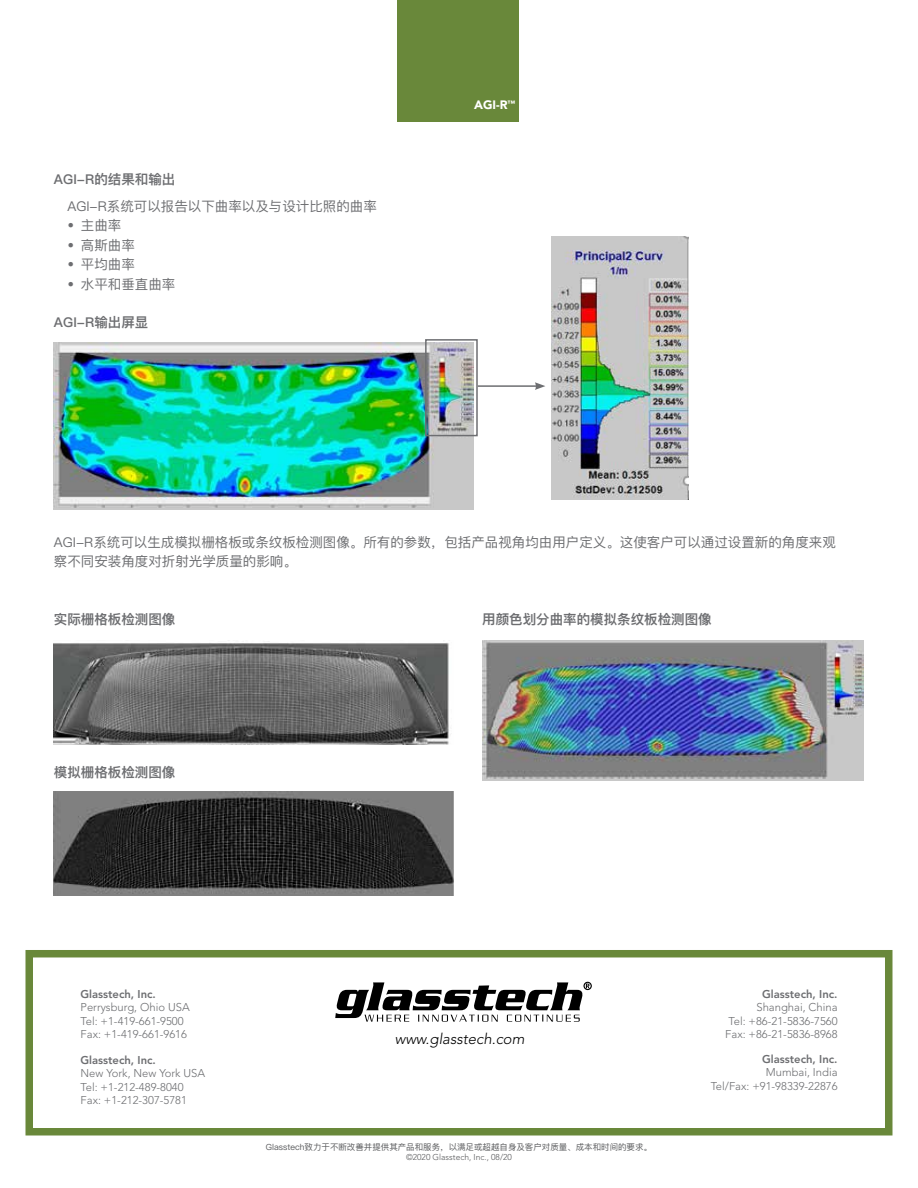
<style>
.page{position:relative;width:918px;height:1188px;background:#fff}
.page>*{position:absolute;margin:0;border:0;box-sizing:border-box;transform-origin:0 0}
.t1{font:italic 300 15px "Avenir LT Std";color:#000}
.t2{font:13.5px/19.5px "Ping Fang SC";color:#6d6e71}
.t3{font:600 13.5px "Ping Fang SC";color:#6d6e71}
.t4{font:900 12.15px "Avenir LT Std";color:#fff}
.t5{font:300 11.25px/13.5px "Avenir LT Std";color:#6d6e71}
.t6{font:800 11.25px "Avenir LT Std";color:#6d6e71}
.t7{font:8.55px "Ping Fang SC";color:#58595b}
.t8{font:300 8.55px "Avenir LT Std";color:#58595b}
</style>
<div class="page">
<div style="left:397px;top:0;width:121px;height:122px;background:#69883a"></div>
<div style="left:25px;top:950px;width:867px;height:186px;border:8px solid #69883a"></div>
<svg style="left:335px;top:982px;width:257px;height:40px"></svg>
<img style="left:54px;top:343px;width:420px;height:166px">
<img style="left:552px;top:237px;width:136px;height:262px">
<img style="left:54px;top:641px;width:397px;height:103px">
<img style="left:54px;top:792px;width:399px;height:103px">
<img style="left:482px;top:641px;width:382px;height:140px">
<div style="left:425px;top:339px;width:53px;height:97px;border:2px solid #6d6e71"></div>
<hr style="left:478px;top:385px;width:59px;height:2px;background:#6d6e71">
<svg style="left:535px;top:382px;width:10px;height:8px"></svg>
<p class="t3" style="left:54px;top:171px;width:123px">AGI-R的结果和输出</p>
<p class="t2" style="left:67px;top:196px;width:311px">AGI-R系统可以报告以下曲率以及与设计比照的曲率</p>
<p class="t2" style="left:67px;top:216px;width:55px">• 主曲率</p>
<p class="t2" style="left:67px;top:235px;width:69px">• 高斯曲率</p>
<p class="t2" style="left:67px;top:254px;width:69px">• 平均曲率</p>
<p class="t2" style="left:67px;top:274px;width:109px">• 水平和垂直曲率</p>
<p class="t3" style="left:54px;top:313px;width:96px">AGI-R输出屏显</p>
<p class="t4" style="left:474px;top:98px;width:43px">AGI-R<sup>™</sup></p>
<p class="t2" style="left:54px;top:532px;width:783px">AGI-R系统可以生成模拟栅格板或条纹板检测图像。所有的参数，包括产品视角均由用户定义。这使客户可以通过设置新的角度来观察不同安装角度对折射光学质量的影响。</p>
<p class="t3" style="left:54px;top:611px;width:123px">实际栅格板检测图像</p>
<p class="t3" style="left:54px;top:763px;width:123px">模拟栅格板检测图像</p>
<p class="t3" style="left:482px;top:611px;width:231px">用颜色划分曲率的模拟条纹板检测图像</p>
<p class="t6" style="left:81px;top:987px;width:77px">Glasstech, Inc.</p>
<p class="t5" style="left:81px;top:1001px;width:111px">Perrysburg, Ohio USA<br>Tel: +1-419-661-9500<br>Fax: +1-419-661-9616</p>
<p class="t6" style="left:81px;top:1053px;width:77px">Glasstech, Inc.</p>
<p class="t5" style="left:81px;top:1067px;width:126px">New York, New York USA<br>Tel: +1-212-489-8040<br>Fax: +1-212-307-5781</p>
<h1 class="t1" style="left:395px;top:1030px;width:131px">www.glasstech.com</h1>
<p class="t7" style="left:266px;top:1142px;width:388px">Glasstech致力于不断改善并提供其产品和服务，以满足或超越自身及客户对质量、成本和时间的要求。</p>
<p class="t8" style="left:406px;top:1152px;width:107px">©2020 Glasstech, Inc., 08/20</p>
<p class="t6" style="left:762px;top:987px;width:77px">Glasstech, Inc.</p>
<p class="t5" style="left:725px;top:1001px;width:114px;text-align:justify;text-indent:31px">Shanghai, China Tel: +86-21-5836-7560<br>Fax: +86-21-5836-8968</p>
<p class="t6" style="left:762px;top:1052px;width:77px">Glasstech, Inc.</p>
<p class="t5" style="left:711px;top:1066px;width:128px;text-align:right">Mumbai, India<br>Tel/Fax: +91-98339-22876</p>
</div>
